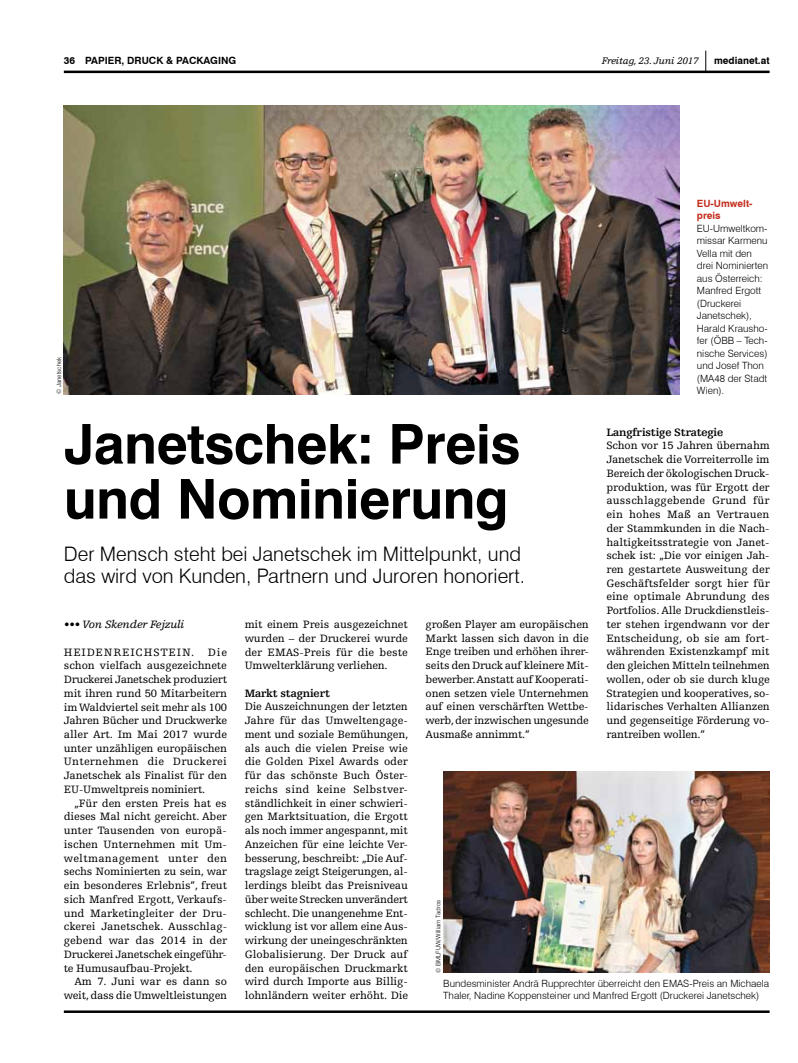
<style>
.page{position:relative;width:798px;height:1063px;background:#fff}
.page>*{position:absolute;margin:0;border:0;box-sizing:border-box;transform-origin:0 0}
.t1{font:700 55px/55px "Swiss 721 BT";letter-spacing:-.01em;color:#000}
.t2{font:300 20px/22.5px "Swiss 721 BT";color:#000}
.t3{font:11.25px/13.8px "Egyptienne FLT Std";letter-spacing:-.02em;color:#000;text-align:justify}
.t4{font:700 11.25px "Egyptienne FLT Std";letter-spacing:-.02em;color:#000}
.t5{font:italic 11.25px "Egyptienne FLT Std";letter-spacing:-.02em;color:#000}
.t6{font:300 10px/12.5px "Swiss 721 BT";color:#000}
.t7{font:700 10px "Swiss 721 BT";color:#000}
.t8{font:italic 10px "Egyptienne FLT Std";letter-spacing:-.02em;color:#000}
.t9{font:700 10px/12.5px "Swiss 721 BT";color:#c32d1c}
.t10{font:300 6.25px "Swiss 721 BT";color:#000}
</style>
<div class="page">
<svg style="left:705px;top:51px;width:1px;height:20px"></svg>
<hr style="left:64px;top:71px;width:705px;height:2px;background:#000">
<hr style="left:64px;top:1010px;width:705px;height:3px;background:#000">
<img style="left:64px;top:106px;width:615px;height:288px">
<img style="left:443px;top:772px;width:326px;height:201px">
<p class="t7" style="left:64px;top:55px;width:174px">36 papier, DRUCK &amp; PACKAGI NG</p>
<p class="t8" style="left:601px;top:56px;width:98px">Freitag, 23. Juni 2017</p>
<p class="t7" style="left:713px;top:55px;width:57px">medianet.at</p>
<p class="t10" style="left:55px;top:394px;width:39px;rotate:-90deg">© Janetschek</p>
<p class="t9" style="left:696px;top:197px;width:57px">EU-Umwelt&shy;preis</p>
<p class="t6" style="left:696px;top:222px;width:73px">EU-Umweltkom&shy;missar Karmenu<br>Vella mit den drei Nominierten aus Österreich:<br>Manfred Ergott (Druckerei<br>Janetschek),<br>Harald Krausho&shy;fer (ÖBB – Tech&shy;nische Services) und Josef Thon (MA48 der Stadt<br>Wien).</p>
<h1 class="t1" style="left:64px;top:416px;width:458px">Janetschek: Preis und Nominierung</h1>
<h2 class="t2" style="left:64px;top:542px;width:462px">Der Mensch steht bei Janetschek im Mittelpunkt, und das wird von Kunden, Partnern und Juroren honoriert.</h2>
<p class="t4" style="left:606px;top:426px;width:118px">Langfristige Strategie</p>
<p class="t3" style="left:606px;top:439px;width:165px">Schon vor 15 Jahren übernahm Janetschek die Vorreiterrolle im Bereich der ökologischen Druck&shy;produktion, was für Ergott der ausschlaggebende Grund für ein hohes Maß an Vertrauen der Stammkunden in die Nach&shy;haltigkeitsstrategie von Janet&shy;schek ist: „Die vor einigen Jah&shy;ren gestartete Ausweitung der Geschäftsfelder sorgt hier für eine optimale Abrundung des Portfolios. Alle Druckdienstleis&shy;ter stehen irgendwann vor der Entscheidung, ob sie am fort&shy;währenden Existenzkampf mit den gleichen Mitteln teilnehmen wollen, oder ob sie durch kluge Strategien und kooperatives, so&shy;lidarisches Verhalten Allianzen und gegenseitige Förderung vo&shy;rantreiben wollen.“</p>
<p class="t5" style="left:64px;top:618px;width:122px">••• Von Skender Fejzuli</p>
<p class="t3" style="left:64px;top:645px;width:165px">HEIDENREICHSTEIN. Die schon vielfach ausgezeichnete Druckerei Janetschek produziert mit ihren rund 50 Mitarbeitern im Waldviertel seit mehr als 100<br>Jahren Bücher und Druckwerke aller Art. Im Mai 2017 wurde unter unzähligen europäischen Unternehmen die Druckerei Janetschek als Finalist für den EU-Umweltpreis nominiert.</p>
<p class="t3" style="left:64px;top:796px;width:165px;text-indent:11px">„Für den ersten Preis hat es dieses Mal nicht gereicht. Aber unter Tausenden von europä&shy;ischen Unternehmen mit Um&shy;weltmanagement unter den sechs Nominierten zu sein, war ein besonderes Erlebnis“, freut sich Manfred Ergott, Verkaufs&shy;und Marketingleiter der Dru&shy;ckerei Janetschek. Ausschlag&shy;gebend war das 2014 in der Druckerei Janetschek eingeführ&shy;te Humusaufbau-Projekt.</p>
<p class="t3" style="left:64px;top:975px;width:164px;text-align:right">Am 7. Juni war es dann so weit, dass die Umweltleistungen</p>
<p class="t3" style="left:425px;top:618px;width:165px">großen Player am europäischen Markt lassen sich davon in die Enge treiben und erhöhen ihrer&shy;seits den Druck auf kleinere Mit&shy;bewerber. Anstatt auf Kooperati&shy;onen setzen viele Unternehmen auf einen verschärften Wettbe&shy;werb, der inzwischen ungesunde Ausmaße annimmt.“</p>
<p class="t3" style="left:244px;top:618px;width:165px">mit einem Preis ausgezeichnet wurden – der Druckerei wurde der EMAS-Preis für die beste Umwelterklärung verliehen.</p>
<p class="t4" style="left:244px;top:687px;width:87px">Markt stagniert</p>
<p class="t3" style="left:244px;top:700px;width:165px">Die Auszeichnungen der letzten Jahre für das Umweltengage&shy;ment und soziale Bemühungen, als auch die vielen Preise wie die Golden Pixel Awards oder für das schönste Buch Öster&shy;reichs sind keine Selbstver&shy;ständlichkeit in einer schwieri&shy;gen Marktsituation, die Ergott als noch immer angespannt, mit Anzeichen für eine leichte Ver&shy;besserung, beschreibt: „Die Auf&shy;tragslage zeigt Steigerungen, al&shy;lerdings bleibt das Preisniveau über weite Strecken unverändert schlecht. Die unangenehme Ent&shy;wicklung ist vor allem eine Aus&shy;wirkung der uneingeschränkten Globalisierung. Der Druck auf den europäischen Druckmarkt wird durch Importe aus Billig&shy;lohnländern weiter erhöht. Die</p>
<p class="t10" style="left:434px;top:973px;width:75px;rotate:-90deg">© BMLFUW/William Tadros</p>
<p class="t6" style="left:443px;top:977px;width:327px">Bundesminister Andrä Rupprechter überreicht den EMAS-Preis an Michaela<br>Thaler, Nadine Koppensteiner und Manfred Ergott (Druckerei Janetschek)</p>
</div>
